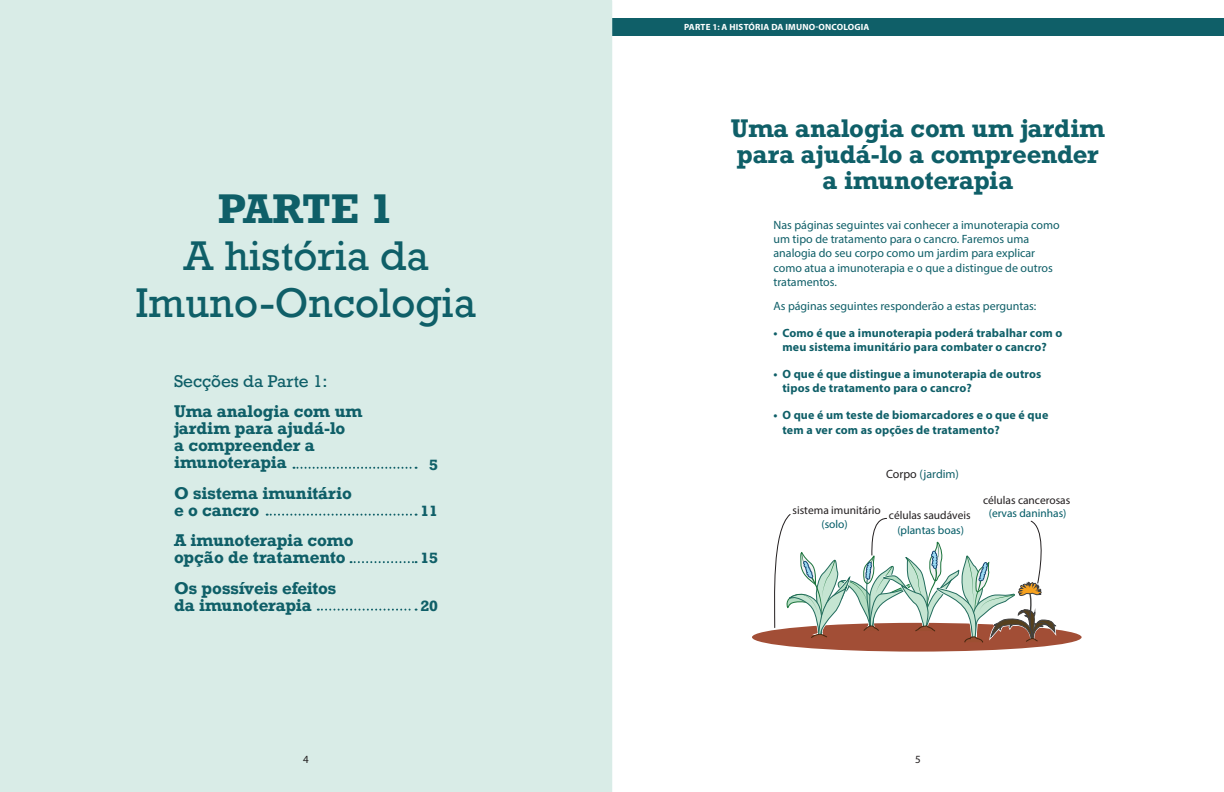
<style>
.page{position:relative;width:1224px;height:792px;background:#fff}
.page>*{position:absolute;margin:0;border:0;box-sizing:border-box;transform-origin:0 0}
.t1{font:39px/46.8px "Rockwell";color:#0f5f68;text-align:center}
.t2{font:700 39px "Rockwell";letter-spacing:-.015em;color:#0f5f68}
.t3{font:700 24px/26px "Rockwell";letter-spacing:-.01em;color:#0f5f68;text-align:center}
.t4{font:700 16px/17px "Rockwell";letter-spacing:-.01em;color:#0f5f68}
.t5{font:16px "Rockwell";color:#0f5f68}
.t6{font:700 14px "Rockwell";color:#0f5f68}
.t7{font:12px/14.4px "Myriad Pro";color:#0f5f68}
.t8{font:700 12px/14.4px "Myriad Pro";letter-spacing:.01em;color:#0f5f68}
.t9{font:11.4px "Myriad Pro";color:#231f20}
.t10{font:11.4px "Myriad Pro";color:#005a65}
.t11{font:11px "Myriad Pro";color:#231f20}
.t12{font:700 9px "Myriad Pro";letter-spacing:.02em;color:#fff}
.s1{color:#231f20}
</style>
<div class="page">
<div style="left:612px;top:18px;width:612px;height:18px;background:#0f5f68"></div>
<div style="left:752px;top:623px;width:330px;height:29px;background:#a24e36;border-radius:50%"></div>
<svg style="left:772px;top:514px;width:287px;height:138px"></svg>
<div style="left:0;top:0;width:612px;height:792px;background:#d9ece7"></div>
<svg style="left:294px;top:467px;width:123px;height:2px"></svg>
<svg style="left:267px;top:514px;width:150px;height:2px"></svg>
<svg style="left:351px;top:561px;width:66px;height:2px"></svg>
<svg style="left:318px;top:609px;width:99px;height:2px"></svg>
<h1 class="t2" style="left:218px;top:184px;width:178px">PARTE 1</h1>
<h1 class="t1" style="left:135px;top:233px;width:343px">A história da<br>Imuno-Oncologia</h1>
<h3 class="t5" style="left:174px;top:371px;width:155px">Secções da Parte 1:</h3>
<h3 class="t4" style="left:174px;top:403px;width:190px">Uma analogia com um jardim para ajudá-lo<br>a compreender a imunoterapia</h3>
<h3 class="t4" style="left:174px;top:484px;width:179px">O sistema imunitário e o cancro</h3>
<h3 class="t4" style="left:174px;top:532px;width:181px">A imunoterapia como opção de tratamento</h3>
<h3 class="t4" style="left:174px;top:579px;width:164px">Os possíveis efeitos da imunoterapia</h3>
<p class="t6" style="left:429px;top:456px;width:10px">5</p>
<p class="t6" style="left:420px;top:502px;width:19px">11</p>
<p class="t6" style="left:420px;top:549px;width:19px">15</p>
<p class="t6" style="left:420px;top:597px;width:19px">20</p>
<p class="t12" style="left:684px;top:21px;width:187px">PARTE 1: A HISTÓRIA DA IMUNO-ONCOLOGIA</p>
<h2 class="t3" style="left:731px;top:115px;width:376px">Uma analogia com um jardim para ajudá-lo a compreender a imunoterapia</h2>
<p class="t7" style="left:773px;top:217px;width:288px">Nas páginas seguintes vai conhecer a imunoterapia como um tipo de tratamento para o cancro. Faremos uma analogia do seu corpo como um jardim para explicar como atua a imunoterapia e o que a distingue de outros tratamentos.</p>
<p class="t7" style="left:773px;top:298px;width:265px">As páginas seguintes responderão a estas perguntas:</p>
<p class="t8" style="left:773px;top:325px;width:290px;text-align:center">• Como é que a imunoterapia poderá trabalhar com o meu sistema imunitário para combater o cancro?</p>
<p class="t8" style="left:782px;top:366px;width:260px;text-indent:-9px">• O que é que distingue a imunoterapia de outros tipos de tratamento para o cancro?</p>
<p class="t8" style="left:782px;top:408px;width:267px;text-indent:-9px">• O que é um teste de biomarcadores e o que é que tem a ver com as opções de tratamento?</p>
<p class="t7" style="left:886px;top:467px;width:74px"><span class="s1">Corpo</span> (jardim)</p>
<p class="t9" style="left:793px;top:503px;width:90px">sistema imunitário</p>
<p class="t10" style="left:821px;top:517px;width:28px">(solo)</p>
<p class="t9" style="left:889px;top:508px;width:83px">células saudáveis</p>
<p class="t10" style="left:897px;top:523px;width:68px">(plantas boas)</p>
<p class="t9" style="left:983px;top:493px;width:89px">células cancerosas</p>
<p class="t10" style="left:989px;top:506px;width:79px">(ervas daninhas)</p>
<p class="t11" style="left:303px;top:752px;width:7px">4</p>
<p class="t11" style="left:915px;top:752px;width:7px">5</p>
</div>
